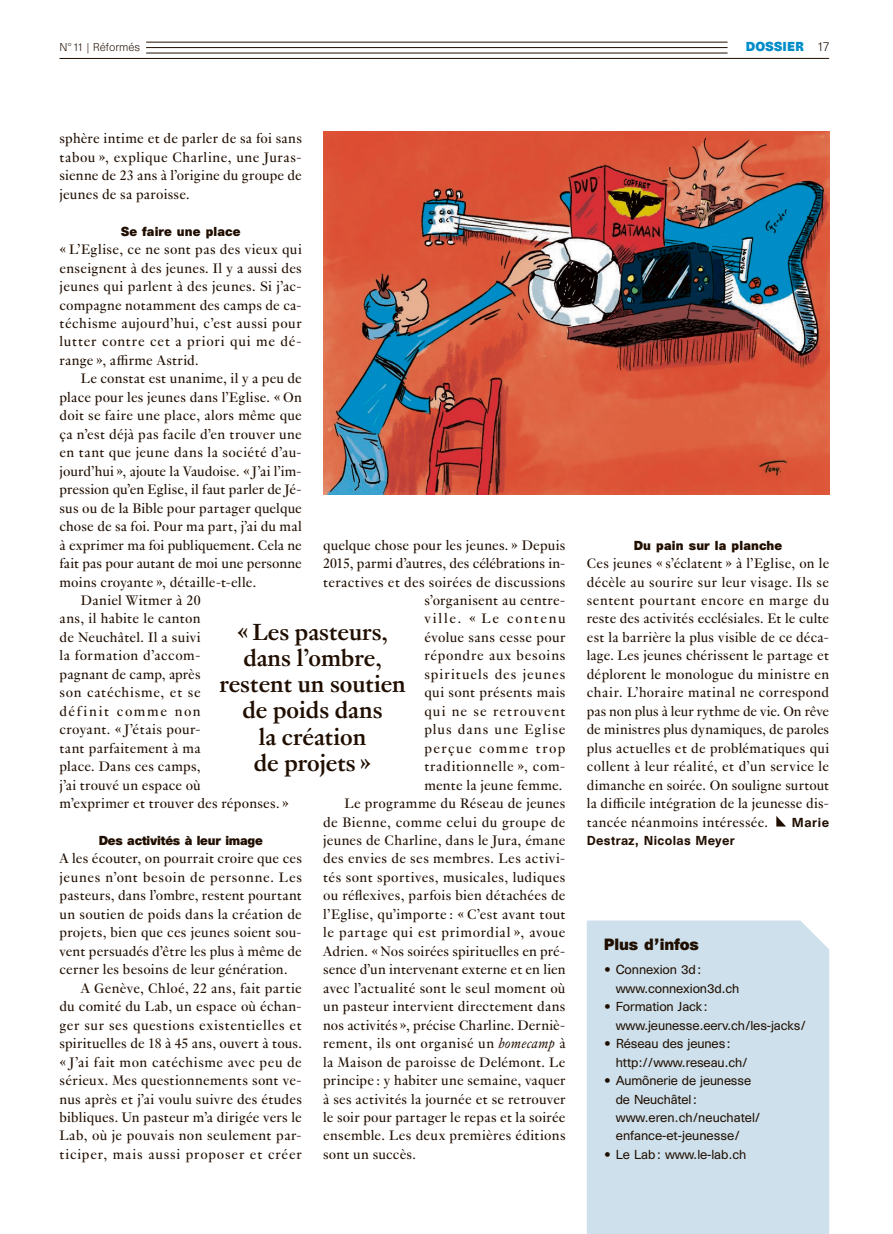
<style>
.page{position:relative;width:893px;height:1234px;background:#fff}
.page>*{position:absolute;margin:0;border:0;box-sizing:border-box;transform-origin:0 0}
.t1{font:700 25.5px/26.2px "Genath";color:#200e00;text-align:center}
.t2{font:15px/18.5px "Genath";letter-spacing:.02em;color:#200e00;text-align:justify}
.t3{font:15px "Genath";color:#200e00}
.t4{font:15px "Genath";letter-spacing:.04em;color:#200e00}
.t5{font:15px "Genath";letter-spacing:.045em;color:#200e00}
.t6{font:15px "Genath";letter-spacing:.05em;color:#200e00}
.t7{font:15px "Genath";letter-spacing:.065em;color:#200e00}
.t8{font:15px "Genath";letter-spacing:.055em;color:#200e00}
.t9{font:15px "Genath";letter-spacing:.07em;color:#200e00}
.t10{font:15px "Genath";letter-spacing:.11em;color:#200e00}
.t11{font:15px "Genath";letter-spacing:.1em;color:#200e00}
.t12{font:15px "Genath";letter-spacing:.09em;color:#200e00}
.t13{font:700 15px "Unica SB";letter-spacing:-.01em;color:#200e00}
.t14{font:12px/18.5px "Unica SB";letter-spacing:-.01em;color:#200e00}
.t15{font:700 12px "Unica SB";letter-spacing:.01em;color:#200e00}
.t16{font:500 12px "Unica SB";letter-spacing:.03em;color:#200e00}
.t17{font:700 12px "Unica SB";letter-spacing:-.02em;color:#200e00}
.t18{font:700 12px "Unica SB";color:#008dc9}
.t19{font:300 10.5px "Unica SB";color:#200e00}
.s1{font-weight:300;color:#200e00}
.s2{font-style:italic}
</style>
<div class="page">
<hr style="left:60px;top:58px;width:769px;height:1px;background:#200e00">
<hr style="left:146px;top:53px;width:582px;height:1px;background:#200e00">
<hr style="left:146px;top:47px;width:582px;height:1px;background:#200e00">
<hr style="left:146px;top:42px;width:582px;height:1px;background:#200e00">
<svg style="left:776px;top:816px;width:10px;height:10px"></svg>
<img style="left:323px;top:131px;width:506px;height:363px">
<div style="left:587px;top:920px;width:242px;height:313px;background:#cde0ec"></div>
<p class="t19" style="left:60px;top:41px;width:82px">N° 11 | Réformés</p>
<p class="t18" style="left:746px;top:39px;width:85px">DOSSIER <span class="s1">17</span></p>
<p class="t2" style="left:60px;top:128px;width:244px">sphère intime et de parler de sa foi sans tabou », explique Charline, une Juras&shy;sienne de 23 ans à l’origine du groupe de jeunes de sa paroisse.</p>
<p class="t15" style="left:121px;top:224px;width:122px">Se faire une place</p>
<p class="t2" style="left:60px;top:239px;width:244px">« L’Eglise, ce ne sont pas des vieux qui enseignent à des jeunes. Il y a aussi des jeunes qui parlent à des jeunes. Si j’ac&shy;compagne notamment des camps de ca&shy;téchisme aujourd’hui, c’est aussi pour lutter contre cet a priori qui me dé&shy;range », affirme Astrid.</p>
<p class="t2" style="left:81px;top:368px;width:223px">Le constat est unanime, il y a peu de</p>
<p class="t2" style="left:60px;top:387px;width:244px">place pour les jeunes dans l’Eglise. « On</p>
<p class="t2" style="left:60px;top:405px;width:244px">doit se faire une place, alors même que</p>
<p class="t2" style="left:60px;top:423px;width:244px">ça n’est déjà pas facile d’en trouver une</p>
<p class="t2" style="left:60px;top:442px;width:244px">en tant que jeune dans la société d’au-</p>
<p class="t2" style="left:60px;top:460px;width:244px">jourd’hui », ajoute la Vaudoise. « J’ai l’im-</p>
<p class="t3" style="left:60px;top:479px;width:244px">pression qu’en Eglise, il faut parler de Jé-</p>
<p class="t2" style="left:60px;top:497px;width:244px">sus ou de la Bible pour partager quelque</p>
<p class="t2" style="left:60px;top:516px;width:244px">chose de sa foi. Pour ma part, j’ai du mal</p>
<p class="t3" style="left:60px;top:534px;width:244px">à exprimer ma foi publiquement. Cela ne</p>
<p class="t3" style="left:60px;top:552px;width:244px">fait pas pour autant de moi une personne</p>
<p class="t2" style="left:60px;top:571px;width:198px">moins croyante », détaille-t-elle.</p>
<p class="t2" style="left:81px;top:589px;width:121px">Daniel Witmer à 20</p>
<p class="t2" style="left:60px;top:608px;width:143px">ans, il habite le canton</p>
<p class="t2" style="left:60px;top:626px;width:143px">de Neuchâtel. Il a suivi</p>
<p class="t4" style="left:60px;top:645px;width:143px">la formation d’accom-</p>
<p class="t2" style="left:60px;top:663px;width:143px">pagnant de camp, après</p>
<p class="t6" style="left:60px;top:682px;width:143px">son catéchisme, et se</p>
<p class="t11" style="left:60px;top:700px;width:143px">définit comme non</p>
<p class="t2" style="left:60px;top:719px;width:143px">croyant. « J’étais pour-</p>
<p class="t2" style="left:60px;top:737px;width:143px">tant parfaitement à ma</p>
<p class="t2" style="left:60px;top:756px;width:143px">place. Dans ces camps,</p>
<p class="t2" style="left:60px;top:774px;width:143px">j’ai trouvé un espace où</p>
<p class="t2" style="left:60px;top:792px;width:231px">m’exprimer et trouver des réponses. »</p>
<p class="t17" style="left:99px;top:832px;width:166px">Des activités à leur image</p>
<p class="t2" style="left:60px;top:848px;width:244px">A les écouter, on pourrait croire que ces</p>
<p class="t5" style="left:60px;top:866px;width:244px">jeunes n’ont besoin de personne. Les</p>
<p class="t2" style="left:60px;top:885px;width:244px">pasteurs, dans l’ombre, restent pourtant</p>
<p class="t2" style="left:60px;top:903px;width:244px">un soutien de poids dans la création de</p>
<p class="t2" style="left:60px;top:922px;width:244px">projets, bien que ces jeunes soient sou-</p>
<p class="t2" style="left:60px;top:940px;width:244px">vent persuadés d’être les plus à même de</p>
<p class="t2" style="left:60px;top:958px;width:229px">cerner les besoins de leur génération.</p>
<p class="t2" style="left:81px;top:977px;width:223px">A Genève, Chloé, 22 ans, fait partie</p>
<p class="t2" style="left:60px;top:995px;width:244px">du comité du Lab, un espace où échan-</p>
<p class="t4" style="left:60px;top:1014px;width:244px">ger sur ses questions existentielles et</p>
<p class="t2" style="left:60px;top:1032px;width:244px">spirituelles de 18 à 45 ans, ouvert à tous.</p>
<p class="t2" style="left:60px;top:1051px;width:244px">« J’ai fait mon catéchisme avec peu de</p>
<p class="t2" style="left:60px;top:1069px;width:244px">sérieux. Mes questionnements sont ve-</p>
<p class="t2" style="left:60px;top:1088px;width:244px">nus après et j’ai voulu suivre des études</p>
<p class="t2" style="left:60px;top:1106px;width:244px">bibliques. Un pasteur m’a dirigée vers le</p>
<p class="t2" style="left:60px;top:1125px;width:244px">Lab, où je pouvais non seulement par-</p>
<p class="t8" style="left:60px;top:1143px;width:244px">ticiper, mais aussi proposer et créer</p>
<p class="t2" style="left:323px;top:534px;width:244px">quelque chose pour les jeunes. » Depuis</p>
<p class="t3" style="left:323px;top:552px;width:244px">2015, parmi d’autres, des célébrations in-</p>
<p class="t2" style="left:323px;top:571px;width:244px">teractives et des soirées de discussions</p>
<p class="t2" style="left:424px;top:589px;width:143px">s’organisent au centre-</p>
<p class="t10" style="left:424px;top:608px;width:143px">ville. « Le contenu</p>
<p class="t2" style="left:424px;top:626px;width:143px">évolue sans cesse pour</p>
<p class="t6" style="left:424px;top:645px;width:143px">répondre aux besoins</p>
<p class="t7" style="left:424px;top:663px;width:143px">spirituels des jeunes</p>
<p class="t2" style="left:424px;top:682px;width:143px">qui sont présents mais</p>
<p class="t7" style="left:424px;top:700px;width:143px">qui ne se retrouvent</p>
<p class="t9" style="left:424px;top:718px;width:143px">plus dans une Eglise</p>
<p class="t12" style="left:424px;top:737px;width:143px">perçue comme trop</p>
<p class="t5" style="left:424px;top:755px;width:143px">traditionnelle », com-</p>
<p class="t2" style="left:424px;top:774px;width:140px">mente la jeune femme.</p>
<p class="t2" style="left:344px;top:792px;width:223px">Le programme du Réseau de jeunes</p>
<p class="t2" style="left:323px;top:811px;width:244px">de Bienne, comme celui du groupe de</p>
<p class="t2" style="left:323px;top:829px;width:244px">jeunes de Charline, dans le Jura, émane</p>
<p class="t2" style="left:323px;top:848px;width:244px">des envies de ses membres. Les activi-</p>
<p class="t2" style="left:323px;top:866px;width:244px">tés sont sportives, musicales, ludiques</p>
<p class="t2" style="left:323px;top:885px;width:244px">ou réflexives, parfois bien détachées de</p>
<p class="t2" style="left:323px;top:903px;width:244px">l’Eglise, qu’importe : « C’est avant tout</p>
<p class="t4" style="left:323px;top:921px;width:244px">le partage qui est primordial », avoue</p>
<p class="t2" style="left:323px;top:940px;width:244px">Adrien. « Nos soirées spirituelles en pré-</p>
<p class="t2" style="left:323px;top:958px;width:244px">sence d’un intervenant externe et en lien</p>
<p class="t2" style="left:323px;top:977px;width:244px">avec l’actualité sont le seul moment où</p>
<p class="t2" style="left:323px;top:995px;width:244px">un pasteur intervient directement dans</p>
<p class="t2" style="left:323px;top:1014px;width:244px">nos activités », précise Charline. Derniè-</p>
<p class="t2" style="left:323px;top:1032px;width:244px">rement, ils ont organisé un <span class="s2">homecamp</span> à</p>
<p class="t2" style="left:323px;top:1051px;width:244px">la Maison de paroisse de Delémont. Le</p>
<p class="t2" style="left:323px;top:1069px;width:244px">principe : y habiter une semaine, vaquer</p>
<p class="t2" style="left:323px;top:1088px;width:244px">à ses activités la journée et se retrouver</p>
<p class="t2" style="left:323px;top:1106px;width:244px">le soir pour partager le repas et la soirée</p>
<p class="t2" style="left:323px;top:1125px;width:244px">ensemble. Les deux premières éditions</p>
<p class="t2" style="left:323px;top:1143px;width:94px">sont un succès.</p>
<h1 class="t1" style="left:219px;top:616px;width:188px">« Les pasteurs, dans l’ombre, restent un soutien de poids dans<br>la création<br>de projets »</h1>
<p class="t15" style="left:634px;top:537px;width:150px">Du pain sur la planche</p>
<p class="t2" style="left:587px;top:553px;width:244px">Ces jeunes « s’éclatent » à l’Eglise, on le décèle au sourire sur leur visage. Ils se sentent pourtant encore en marge du reste des activités ecclésiales. Et le culte est la barrière la plus visible de ce déca&shy;lage. Les jeunes chérissent le partage et déplorent le monologue du ministre en chair. L’horaire matinal ne correspond pas non plus à leur rythme de vie. On rêve de ministres plus dynamiques, de paroles plus actuelles et de problématiques qui collent à leur réalité, et d’un service le dimanche en soirée. On souligne surtout la difficile intégration de la jeunesse dis&shy;tancée néanmoins intéressée.</p>
<p class="t16" style="left:792px;top:814px;width:39px">Marie</p>
<p class="t16" style="left:587px;top:832px;width:149px">Destraz, Nicolas Meyer</p>
<p class="t13" style="left:604px;top:934px;width:97px">Plus d’infos</p>
<p class="t14" style="left:616px;top:960px;width:125px;text-indent:-12px">• Connexion 3d : www.connexion3d.ch</p>
<p class="t14" style="left:616px;top:997px;width:192px;text-indent:-12px">• Formation Jack : www.jeunesse.eerv.ch/les-jacks/</p>
<p class="t14" style="left:616px;top:1034px;width:134px;text-indent:-12px">• Réseau des jeunes : http://www.reseau.ch/</p>
<p class="t14" style="left:616px;top:1071px;width:146px;text-indent:-12px">• Aumônerie de jeunesse de Neuchâtel : www.eren.ch/neuchatel/ enfance-et-jeunesse/</p>
<p class="t14" style="left:604px;top:1145px;width:144px">• Le Lab : www.le-lab.ch</p>
</div>
